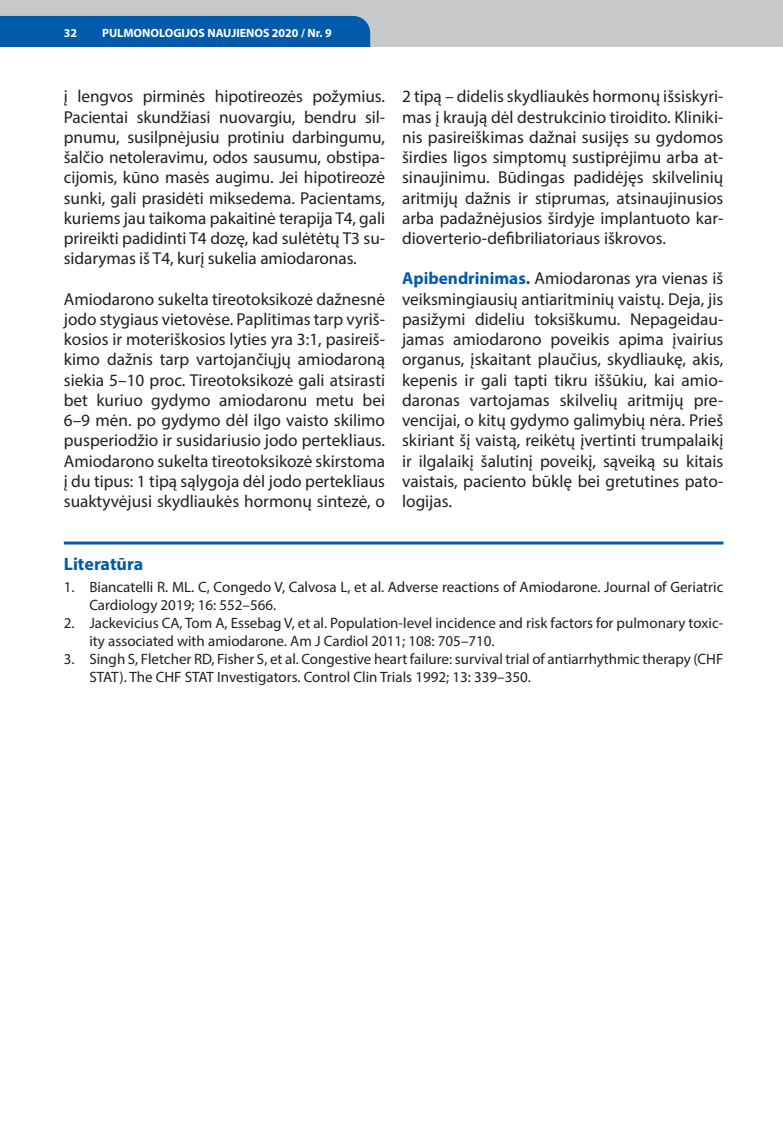
<style>
.page{position:relative;width:783px;height:1140px;background:#fff}
.page>*{position:absolute;margin:0;border:0;box-sizing:border-box;transform-origin:0 0}
.t1{font:700 18px "Myriad Pro";color:#015aaa}
.t2{font:17.25px/20.2px "Myriad Pro";color:#231f20;text-align:justify}
.t3{font:15px/18px "Myriad Pro";color:#231f20}
.t4{font:700 12px "Myriad Pro";color:#fff}
.s1{font-weight:700;color:#015aaa}
</style>
<div class="page">
<div style="left:0;top:0;width:782px;height:47px;background:#c7c8ca"></div>
<div style="left:0;top:16px;width:370px;height:31px;background:#015aaa"></div>
<hr style="left:782px;top:0;width:1px;height:47px;background:#c7c8ca">
<hr style="left:64px;top:541px;width:659px;height:3px;background:#015aaa">
<p class="t4" style="left:64px;top:25px;width:15px">32</p>
<p class="t4" style="left:102px;top:25px;width:231px">PULMONOLOGIJOS NAUJIENOS 2020 / Nr. 9</p>
<p class="t2" style="left:64px;top:86px;width:323px">į lengvos pirminės hipotireozės požymius.<br>Pacientai skundžiasi nuovargiu, bendru sil&shy;pnumu, susilpnėjusiu protiniu darbingumu, šalčio netoleravimu, odos sausumu, obstipa&shy;cijomis, kūno masės augimu. Jei hipotireozė sunki, gali prasidėti miksedema. Pacientams, kuriems jau taikoma pakaitinė terapija T4, gali prireikti padidinti T4 dozę, kad sulėtėtų T3 su&shy;sidarymas iš T4, kurį sukelia amiodaronas.</p>
<p class="t2" style="left:64px;top:288px;width:323px">Amiodarono sukelta tireotoksikozė dažnesnė jodo stygiaus vietovėse. Paplitimas tarp vyriš&shy;kosios ir moteriškosios lyties yra 3:1, pasireiš&shy;kimo dažnis tarp vartojančiųjų amiodaroną siekia 5–10 proc. Tireotoksikozė gali atsirasti bet kuriuo gydymo amiodaronu metu bei 6–9 mėn. po gydymo dėl ilgo vaisto skilimo pusperiodžio ir susidariusio jodo pertekliaus.<br>Amiodarono sukelta tireotoksikozė skirstoma į du tipus: 1 tipą sąlygoja dėl jodo pertekliaus suaktyvėjusi skydliaukės hormonų sintezė, o</p>
<p class="t2" style="left:402px;top:86px;width:323px">2 tipą – didelis skydliaukės hormonų išsiskyri&shy;mas į kraują dėl destrukcinio tiroidito. Kliniki&shy;nis pasireiškimas dažnai susijęs su gydomos širdies ligos simptomų sustiprėjimu arba at&shy;sinaujinimu. Būdingas padidėjęs skilvelinių aritmijų dažnis ir stiprumas, atsinaujinusios arba padažnėjusios širdyje implantuoto kar&shy;dioverterio-defibriliatoriaus iškrovos.</p>
<p class="t2" style="left:402px;top:268px;width:323px"><span class="s1">Apibendrinimas.</span> Amiodaronas yra vienas iš veiksmingiausių antiaritminių vaistų. Deja, jis pasižymi dideliu toksiškumu. Nepageidau&shy;jamas amiodarono poveikis apima įvairius organus, įskaitant plaučius, skydliaukę, akis, kepenis ir gali tapti tikru iššūkiu, kai amio&shy;daronas vartojamas skilvelių aritmijų pre&shy;vencijai, o kitų gydymo galimybių nėra. Prieš skiriant šį vaistą, reikėtų įvertinti trumpalaikį ir ilgalaikį šalutinį poveikį, sąveiką su kitais vaistais, paciento būklę bei gretutines pato&shy;logijas.</p>
<p class="t1" style="left:64px;top:552px;width:81px">Literatūra</p>
<p class="t3" style="left:89px;top:578px;width:635px;text-indent:-26px">1. Biancatelli R. ML. C, Congedo V, Calvosa L, et al. Adverse reactions of Amiodarone. Journal of Geriatric<br>Cardiology 2019; 16: 552–566.</p>
<p class="t3" style="left:89px;top:614px;width:635px;text-indent:-26px">2. Jackevicius CA, Tom A, Essebag V, et al. Population-level incidence and risk factors for pulmonary toxic&shy;ity associated with amiodarone. Am J Cardiol 2011; 108: 705–710.</p>
<p class="t3" style="left:89px;top:650px;width:635px;text-indent:-26px">3. Singh S, Fletcher RD, Fisher S, et al. Congestive heart failure: survival trial of antiarrhythmic therapy (CHF<br>STAT). The CHF STAT Investigators. Control Clin Trials 1992; 13: 339–350.</p>
</div>
